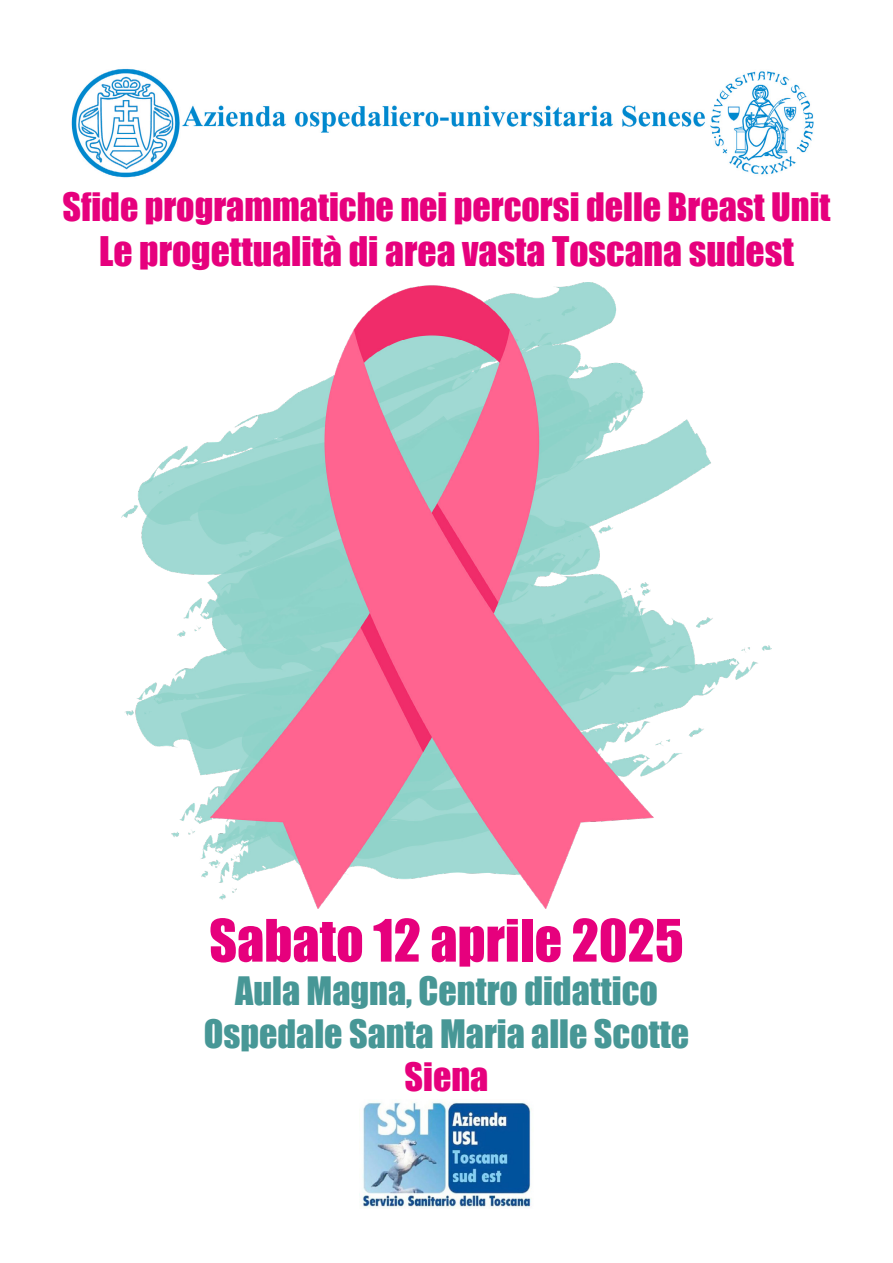
<style>
.page{position:relative;width:893px;height:1263px;background:#fff}
.page>*{position:absolute;margin:0;border:0;box-sizing:border-box;transform-origin:0 0}
.t1{font:54px "Impact";color:#e6007d}
.t2{font:37.5px "Impact";color:#e6007d}
.t3{font:36px/43.2px "Impact";color:#479796;text-align:center}
.t4{font:36px "Impact";color:#e6007d}
</style>
<div class="page">
<img style="left:71px;top:68px;width:743px;height:110px">
<img style="left:359px;top:1102px;width:173px;height:106px">
<img style="left:121px;top:283px;width:651px;height:626px">
<p class="t4" style="left:62px;top:179px;width:770px">Sfide programmatiche nei percorsi delle Breast Unit</p>
<p class="t2" style="left:99px;top:222px;width:696px">Le progettualità di area vasta Toscana sudest</p>
<h1 class="t1" style="left:209px;top:898px;width:476px">Sabato 12 aprile 2025</h1>
<p class="t3" style="left:204px;top:968px;width:487px">Aula Magna, Centro didattico<br>Ospedale Santa Maria alle Scotte</p>
<p class="t4" style="left:405px;top:1049px;width:85px">Siena</p>
</div>
